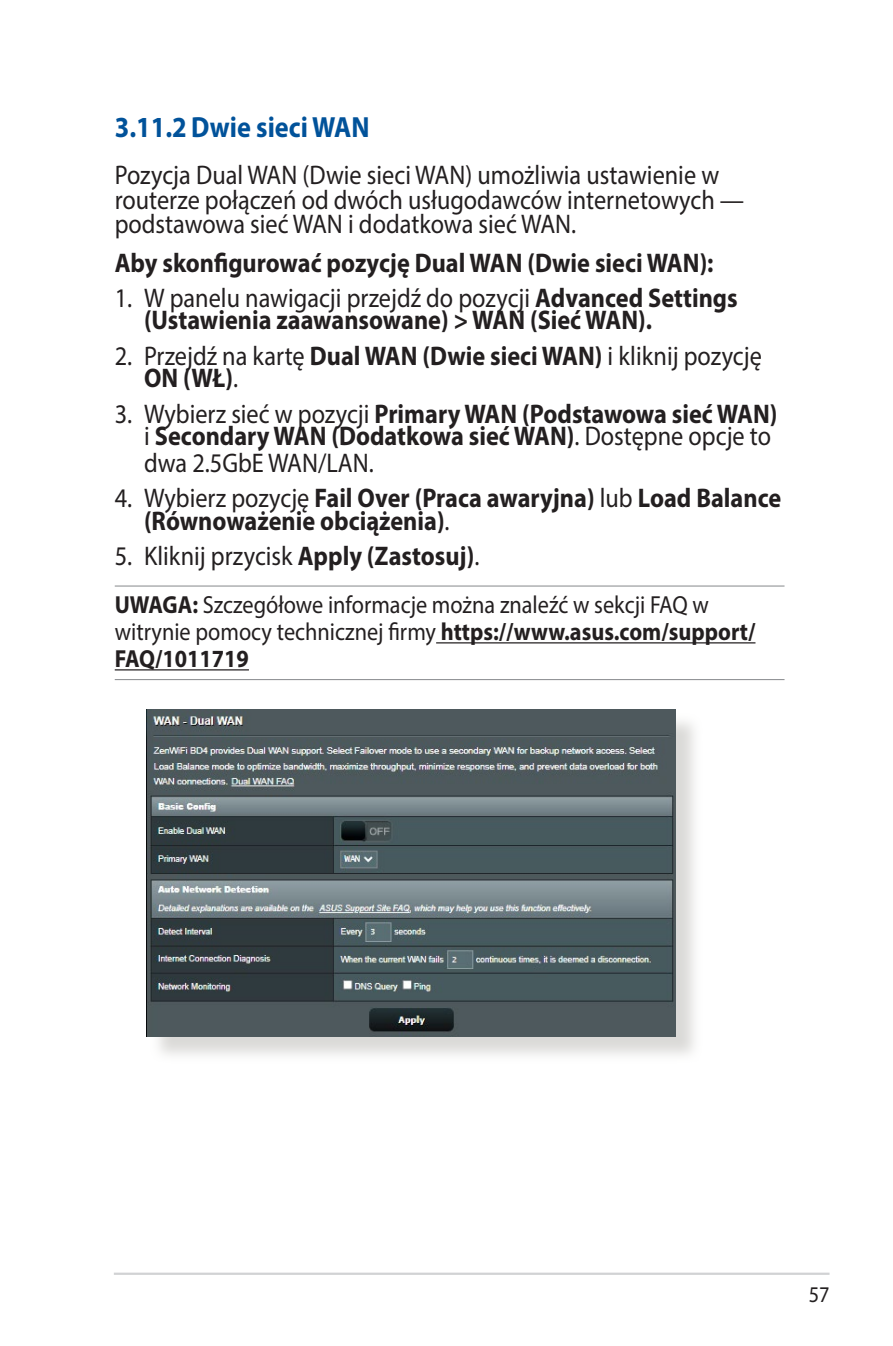
<style>
.page{position:relative;width:893px;height:1346px;background:#fff}
.page>*{position:absolute;margin:0;border:0;box-sizing:border-box;transform-origin:0 0}
.t1{font:700 29.25px "Myriad Pro";color:#01529a;scale:.9 1}
.t2{font:700 27px/22.5px "Myriad Pro";color:#231f20;scale:.9 1}
.t3{font:27px/24.8px "Myriad Pro";color:#231f20;scale:.9 1}
.t4{font:24.75px/27px "Myriad Pro";color:#231f20;scale:.9 1}
.t5{font:22.5px "Myriad Pro";color:#231f20;scale:.9 1}
.s1{font-weight:400}
.s2{font-weight:700}
</style>
<div class="page">
<hr style="left:114px;top:1272px;width:715px;height:3px;background:#d1d2d4">
<hr style="left:115px;top:585px;width:669px;height:1px;background:#939598">
<hr style="left:436px;top:642px;width:319px;height:1px;background:#231f20">
<hr style="left:115px;top:679px;width:669px;height:1px;background:#939598">
<hr style="left:115px;top:669px;width:134px;height:1px;background:#231f20">
<div style="left:150px;top:713px;width:553px;height:351px;background:#cfcecb;opacity:.75"></div>
<img style="left:147px;top:709px;width:528px;height:327px">
<p class="t1" style="left:115px;top:108px;width:285px">3.11.2 Dwie sieci WAN</p>
<p class="t3" style="left:115px;top:162px;width:701px">Pozycja Dual WAN (Dwie sieci WAN) umożliwia ustawienie w routerze połączeń od dwóch usługodawców internetowych — podstawowa sieć WAN i dodatkowa sieć WAN.</p>
<p class="t2" style="left:115px;top:250px;width:667px">Aby skonfigurować pozycję Dual WAN (Dwie sieci WAN):</p>
<p class="t2" style="left:144px;top:286px;width:661px;text-indent:-29px"><span class="s1">1. W panelu nawigacji przejdź do pozycji</span> Advanced Settings (Ustawienia zaawansowane) &gt; WAN (Sieć WAN).</p>
<p class="t3" style="left:144px;top:344px;width:688px;line-height:22.5px;text-indent:-29px">2. Przejdź na kartę <span class="s2">Dual WAN (Dwie sieci WAN)</span> i kliknij pozycję<br><span class="s2">ON (WŁ)</span>.</p>
<p class="t2" style="left:115px;top:401px;width:738px;text-align:right"><span class="s1">3. Wybierz sieć w pozycji</span> Primary WAN (Podstawowa sieć WAN) <span class="s1">i</span> Secondary WAN (Dodatkowa sieć WAN)<span class="s1">. Dostępne opcje to</span></p>
<p class="t3" style="left:144px;top:450px;width:257px">dwa 2.5GbE WAN/LAN.</p>
<p class="t2" style="left:144px;top:486px;width:709px;text-indent:-29px"><span class="s1">4. Wybierz pozycję</span> Fail Over (Praca awaryjna) <span class="s1">lub</span> Load Balance (Równoważenie obciążenia)<span class="s1">.</span></p>
<p class="t3" style="left:115px;top:543px;width:407px">5. Kliknij przycisk <span class="s2">Apply (Zastosuj)</span>.</p>
<p class="t4" style="left:115px;top:591px;width:713px"><span class="s2">UWAGA:</span> Szczegółowe informacje można znaleźć w sekcji FAQ w witrynie pomocy technicznej firmy <span class="s2">https://www.asus.com/support/<br>FAQ/1011719</span></p>
<p class="t5" style="left:809px;top:1281px;width:25px">57</p>
</div>
